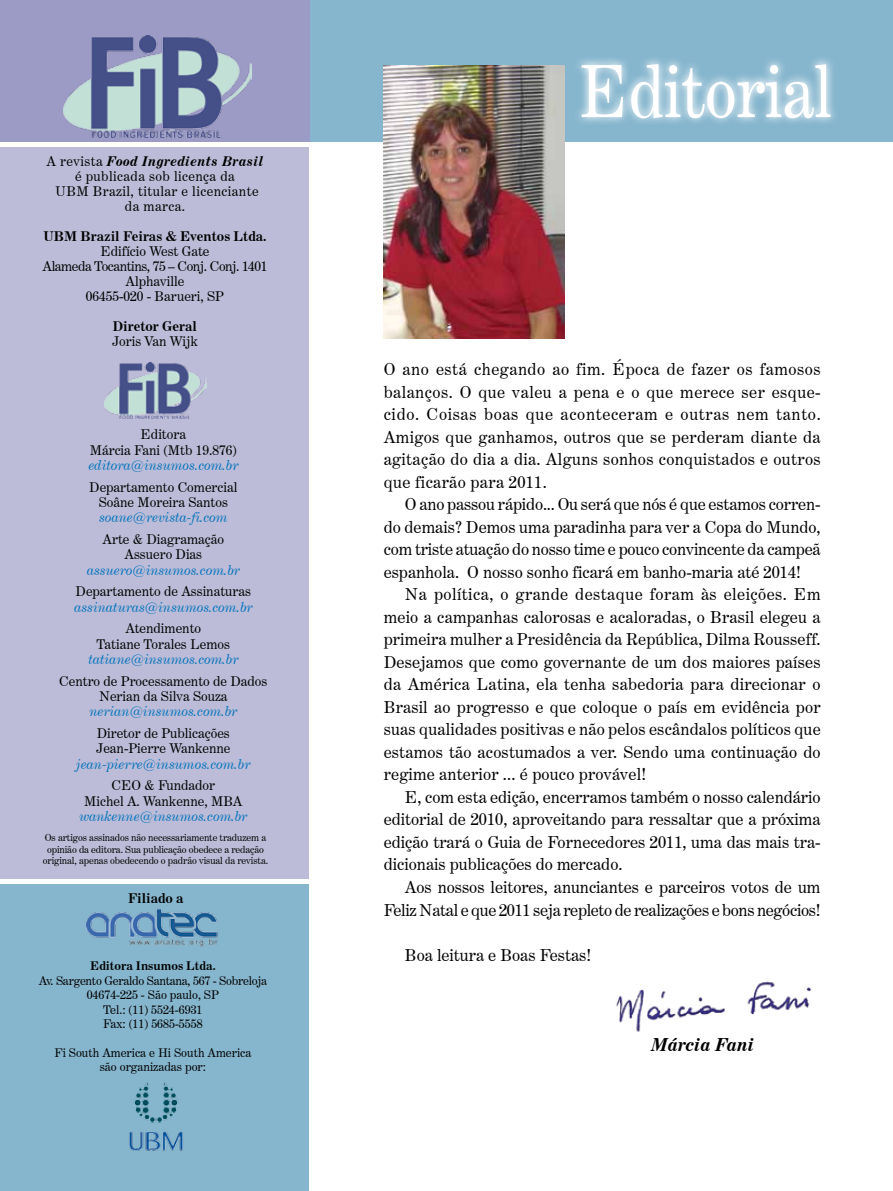
<style>
.page{position:relative;width:893px;height:1191px;background:#fff}
.page>*{position:absolute;margin:0;border:0;box-sizing:border-box;transform-origin:0 0}
.t1{font:72px "Century Expanded BT";color:#fff;scale:.9 1}
.t2{font:italic 700 18px "Century Expanded BT";color:#000}
.t3{font:16.5px/22.5px "Century Expanded BT";color:#000;text-align:justify}
.t4{font:16.5px/22.5px "Century Expanded BT";letter-spacing:-.02em;color:#000;text-align:right}
.t5{font:13.5px/15.3px "Century Expanded BT";color:#000;text-align:center}
.t6{font:italic 13.5px "Century Expanded BT";color:#0072bc}
.t7{font:13.5px/15px "Century Expanded BT";letter-spacing:.03em;color:#000;text-align:center}
.t8{font:700 13.5px "Century Expanded BT";color:#000}
.t9{font:12px/14.4px "Century Expanded BT";letter-spacing:-.02em;color:#000;text-align:center}
.t10{font:12px/14.4px "Century Expanded BT";color:#000;text-align:center}
.t11{font:700 12px "Century Expanded BT";color:#000}
.t12{font:9.75px/11.7px "Century Expanded BT";letter-spacing:-.01em;color:#000;text-align:center}
.s1{font-weight:700;font-style:italic}
</style>
<div class="page">
<img style="left:616px;top:981px;width:196px;height:51px">
<div style="left:0;top:884px;width:309px;height:307px;background:#86b6ce"></div>
<div style="left:0;top:147px;width:309px;height:731px;background:#bcbcd8"></div>
<div style="left:289px;top:0;width:604px;height:141px;background:#86b6ce"></div>
<div style="left:0;top:0;width:310px;height:141px;background:#9b9bc5"></div>
<svg style="left:578px;top:59px;width:257px;height:64px"></svg>
<img style="left:64px;top:35px;width:188px;height:103px">
<img style="left:104px;top:362px;width:103px;height:56px">
<img style="left:86px;top:908px;width:132px;height:39px">
<img style="left:129px;top:1082px;width:54px;height:69px">
<img style="left:384px;top:65px;width:180px;height:274px">
<p class="t7" style="left:47px;top:154px;width:218px">A revista <span class="s1">Food Ingredients Brasil </span>é publicada sob licença da<br>UBM Brazil, titular e licenciante da marca.</p>
<p class="t8" style="left:43px;top:228px;width:225px">UBM Brazil Feiras &amp; Eventos Ltda.</p>
<p class="t5" style="left:43px;top:244px;width:226px">Edifício West Gate<br>Alameda Tocantins, 75 – Conj. Conj. 1401<br>Alphaville<br>06455-020 - Barueri, SP</p>
<p class="t8" style="left:113px;top:318px;width:86px">Diretor Geral</p>
<p class="t5" style="left:112px;top:333px;width:87px">Joris Van Wijk</p>
<p class="t5" style="left:90px;top:427px;width:149px">Editora<br>Márcia Fani (Mtb 19.876)</p>
<p class="t6" style="left:88px;top:457px;width:151px">editora@insumos.com.br</p>
<p class="t5" style="left:89px;top:479px;width:150px">Departamento Comercial<br>Soâne Moreira Santos</p>
<p class="t6" style="left:99px;top:509px;width:130px">soane@revista-fi.com</p>
<p class="t5" style="left:103px;top:531px;width:123px">Arte &amp; Diagramação<br>Assuero Dias</p>
<p class="t6" style="left:87px;top:561px;width:155px">assuero@insumos.com.br</p>
<p class="t5" style="left:76px;top:583px;width:177px">Departamento de Assinaturas</p>
<p class="t6" style="left:74px;top:598px;width:180px">assinaturas@insumos.com.br</p>
<p class="t5" style="left:97px;top:620px;width:135px">Atendimento<br>Tatiane Torales Lemos</p>
<p class="t6" style="left:88px;top:651px;width:151px">tatiane@insumos.com.br</p>
<p class="t5" style="left:59px;top:673px;width:210px">Centro de Processamento de Dados<br>Nerian da Silva Souza</p>
<p class="t6" style="left:89px;top:703px;width:149px">nerian@insumos.com.br</p>
<p class="t5" style="left:96px;top:725px;width:136px;text-align:left">Diretor de Publicações<br>Jean-Pierre Wankenne</p>
<p class="t6" style="left:76px;top:755px;width:176px">jean-pierre@insumos.com.br</p>
<p class="t5" style="left:84px;top:777px;width:160px">CEO &amp; Fundador<br>Michel A. Wankenne, MBA</p>
<p class="t6" style="left:79px;top:807px;width:169px">wankenne@insumos.com.br</p>
<p class="t12" style="left:43px;top:831px;width:227px">Os artigos assinados não necessariamente traduzem a opinião da editora. Sua publicação obedece a redação original, apenas obedecendo o padrão visual da revista.</p>
<p class="t8" style="left:128px;top:890px;width:57px">Filiado a</p>
<p class="t11" style="left:90px;top:958px;width:127px">Editora Insumos Ltda.</p>
<p class="t9" style="left:39px;top:973px;width:230px">Av. Sargento Geraldo Santana, 567 - Sobreloja<br>04674-225 - São paulo, SP<br>Tel.: (11) 5524-6931<br>Fax: (11) 5685-5558</p>
<p class="t10" style="left:54px;top:1045px;width:199px">Fi South America e Hi South America são organizadas por:</p>
<h1 class="t1" style="left:579px;top:47px;width:283px">Editorial</h1>
<p class="t3" style="left:384px;top:358px;width:438px">O ano está chegando ao fim. Época de fazer os famosos balanços. O que valeu a pena e o que merece ser esque&shy;cido. Coisas boas que aconteceram e outras nem tanto.<br>Amigos que ganhamos, outros que se perderam diante da agitação do dia a dia. Alguns sonhos conquistados e outros que ficarão para 2011.</p>
<p class="t3" style="left:384px;top:493px;width:438px;text-indent:21px">O ano passou rápido... Ou será que nós é que estamos corren&shy;do demais? Demos uma paradinha para ver a Copa do Mundo, com triste atuação do nosso time e pouco convincente da campeã espanhola. O nosso sonho ficará em banho-maria até 2014!</p>
<p class="t3" style="left:384px;top:583px;width:438px;text-indent:21px">Na política, o grande destaque foram às eleições. Em meio a campanhas calorosas e acaloradas, o Brasil elegeu a primeira mulher a Presidência da República, Dilma Rousseff.<br>Desejamos que como governante de um dos maiores países da América Latina, ela tenha sabedoria para direcionar o Brasil ao progresso e que coloque o país em evidência por suas qualidades positivas e não pelos escândalos políticos que estamos tão acostumados a ver. Sendo uma continuação do regime anterior ... é pouco provável!</p>
<p class="t3" style="left:384px;top:785px;width:438px;text-indent:21px">E, com esta edição, encerramos também o nosso calendário editorial de 2010, aproveitando para ressaltar que a próxima edição trará o Guia de Fornecedores 2011, uma das mais tra&shy;dicionais publicações do mercado.</p>
<p class="t4" style="left:384px;top:875px;width:438px">Aos nossos leitores, anunciantes e parceiros votos de um<br>Feliz Natal e que 2011 seja repleto de realizações e bons negócios!</p>
<p class="t3" style="left:405px;top:943px;width:188px">Boa leitura e Boas Festas!</p>
<p class="t2" style="left:651px;top:1033px;width:105px">Márcia Fani</p>
</div>
